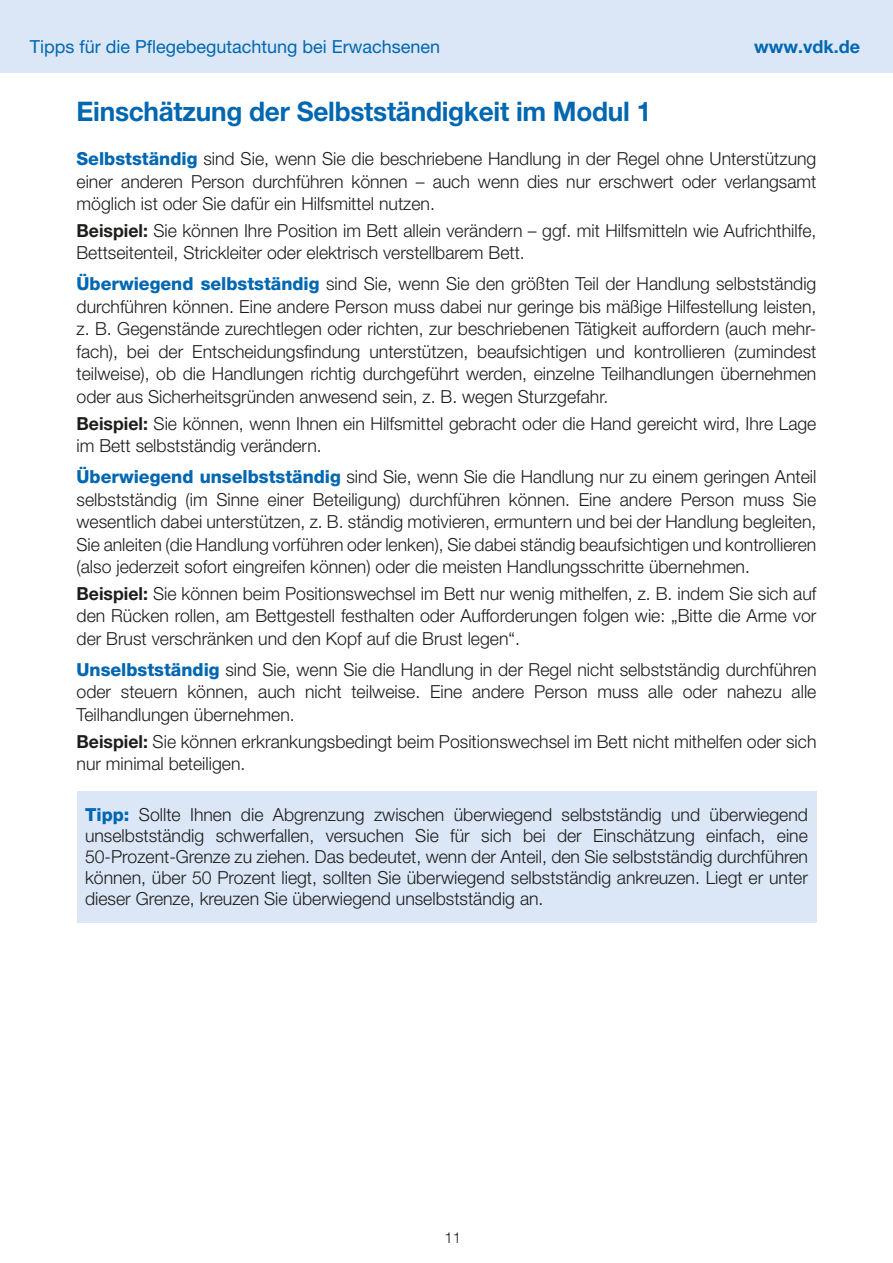
<style>
.page{position:relative;width:893px;height:1263px;background:#fff}
.page>*{position:absolute;margin:0;border:0;box-sizing:border-box;transform-origin:0 0}
.t1{font:700 27px "Helvetica Neue LT Pro";letter-spacing:-.01em;color:#0167b1}
.t2{font:300 18px/22.5px "Helvetica Neue LT Pro";color:#1d1d1b;text-align:justify}
.t3{font:18px "Helvetica Neue LT Pro";color:#0167b1}
.t4{font:700 18px "Helvetica Neue LT Pro";color:#0167b1}
.t5{font:300 15px "Helvetica Neue LT Pro";color:#1d1d1b}
.s1{font-weight:800;color:#0167b1}
.s2{font-weight:700}
</style>
<div class="page">
<div style="left:0;top:0;width:893px;height:72px;background:#dbe7f7"></div>
<div style="left:77px;top:791px;width:739px;height:132px;background:#dbe7f7"></div>
<p class="t3" style="left:30px;top:36px;width:412px">Tipps für die Pflegebegutachtung bei Erwachsenen</p>
<p class="t4" style="left:754px;top:36px;width:107px">www.vdk.de</p>
<h1 class="t1" style="left:77px;top:95px;width:576px">Einschätzung der Selbstständigkeit im Modul 1</h1>
<p class="t2" style="left:77px;top:147px;width:741px"><span class="s1">Selbstständig</span> sind Sie, wenn Sie die beschriebene Handlung in der Regel ohne Unterstützung einer anderen Person durchführen können – auch wenn dies nur erschwert oder verlangsamt möglich ist oder Sie dafür ein Hilfsmittel nutzen.</p>
<p class="t2" style="left:77px;top:219px;width:741px"><span class="s2">Beispiel:</span> Sie können Ihre Position im Bett allein verändern – ggf. mit Hilfsmitteln wie Aufrichthilfe,<br>Bettseitenteil, Strickleiter oder elektrisch verstellbarem Bett.</p>
<p class="t2" style="left:77px;top:272px;width:741px"><span class="s1">Überwiegend selbstständig</span> sind Sie, wenn Sie den größten Teil der Handlung selbstständig durchführen können. Eine andere Person muss dabei nur geringe bis mäßige Hilfestellung leisten, z. B. Gegenstände zurechtlegen oder richten, zur beschriebenen Tätigkeit auffordern (auch mehr&shy;fach), bei der Entscheidungsfindung unterstützen, beaufsichtigen und kontrollieren (zumindest teilweise), ob die Handlungen richtig durchgeführt werden, einzelne Teilhandlungen übernehmen oder aus Sicherheitsgründen anwesend sein, z. B. wegen Sturzgefahr.</p>
<p class="t2" style="left:77px;top:412px;width:741px"><span class="s2">Beispiel:</span> Sie können, wenn Ihnen ein Hilfsmittel gebracht oder die Hand gereicht wird, Ihre Lage im Bett selbstständig verändern.</p>
<p class="t2" style="left:77px;top:465px;width:741px"><span class="s1">Überwiegend unselbstständig</span> sind Sie, wenn Sie die Handlung nur zu einem geringen Anteil selbstständig (im Sinne einer Beteiligung) durchführen können. Eine andere Person muss Sie wesentlich dabei unterstützen, z. B. ständig motivieren, ermuntern und bei der Handlung begleiten, Sie anleiten (die Handlung vorführen oder lenken), Sie dabei ständig beaufsichtigen und kontrollieren (also jederzeit sofort eingreifen können) oder die meisten Handlungsschritte übernehmen.</p>
<p class="t2" style="left:77px;top:582px;width:741px"><span class="s2">Beispiel:</span> Sie können beim Positionswechsel im Bett nur wenig mithelfen, z. B. indem Sie sich auf den Rücken rollen, am Bettgestell festhalten oder Aufforderungen folgen wie: „Bitte die Arme vor der Brust verschränken und den Kopf auf die Brust legen“.</p>
<p class="t2" style="left:77px;top:658px;width:741px"><span class="s1">Unselbstständig</span> sind Sie, wenn Sie die Handlung in der Regel nicht selbstständig durchführen oder steuern können, auch nicht teilweise. Eine andere Person muss alle oder nahezu alle Teilhandlungen übernehmen.</p>
<p class="t2" style="left:77px;top:730px;width:741px"><span class="s2">Beispiel:</span> Sie können erkrankungsbedingt beim Positionswechsel im Bett nicht mithelfen oder sich nur minimal beteiligen.</p>
<p class="t2" style="left:85px;top:804px;width:724px;line-height:21px"><span class="s1">Tipp:</span> Sollte Ihnen die Abgrenzung zwischen überwiegend selbstständig und überwiegend unselbstständig schwerfallen, versuchen Sie für sich bei der Einschätzung einfach, eine 50-Prozent-Grenze zu ziehen. Das bedeutet, wenn der Anteil, den Sie selbstständig durchführen können, über 50 Prozent liegt, sollten Sie überwiegend selbstständig ankreuzen. Liegt er unter dieser Grenze, kreuzen Sie überwiegend unselbstständig an.</p>
<p class="t5" style="left:444px;top:1228px;width:18px">11</p>
</div>
